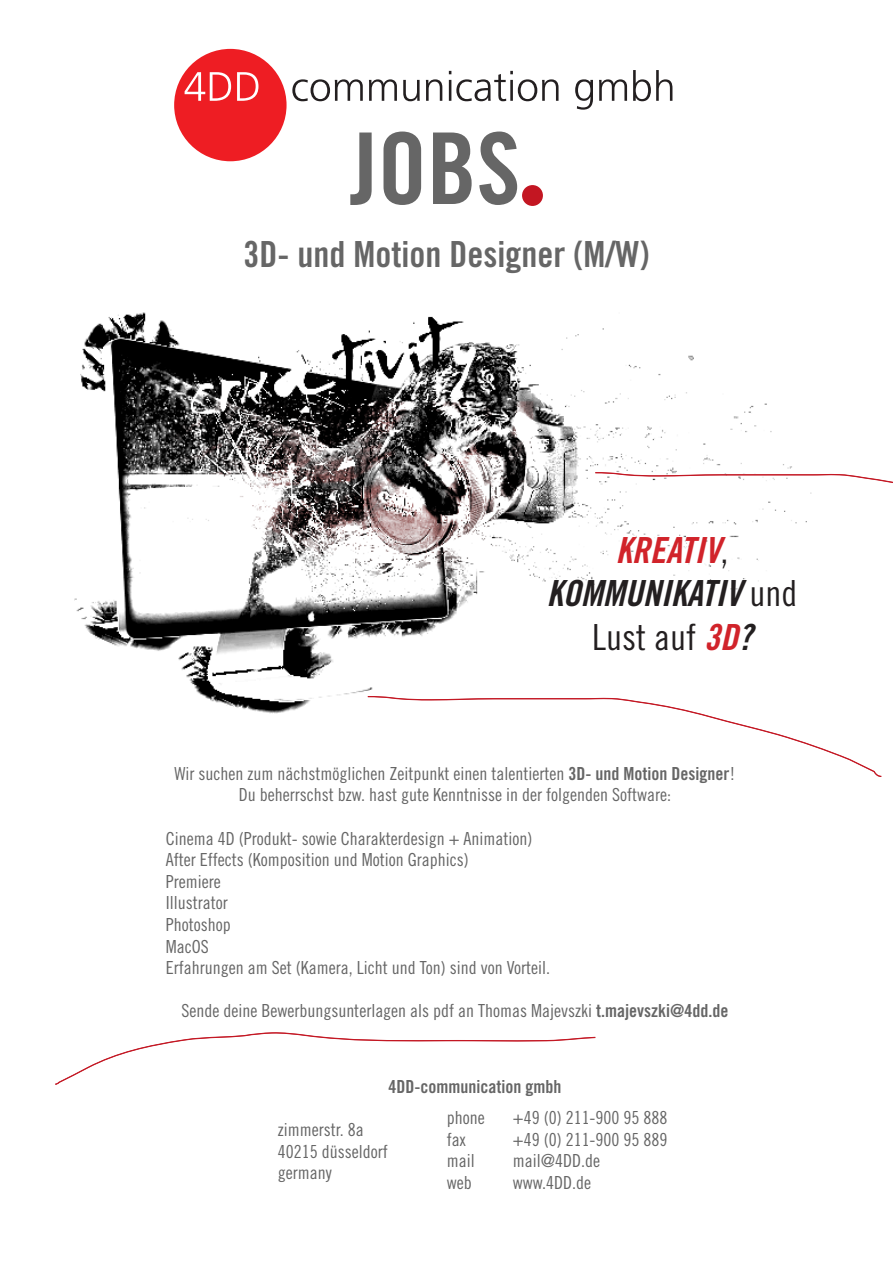
<style>
.page{position:relative;width:893px;height:1263px;background:#fff}
.page>*{position:absolute;margin:0;border:0;box-sizing:border-box;transform-origin:0 0}
.t1{font:99px "Trade Gothic Bold Cond Twenty";color:#666}
.t2{font:36px "Trade Gothic Bold Cond Twenty";color:#666}
.t3{font:36px/43.2px "Trade Gothic Bold Cond Twenty Obl";color:#231f20;text-align:center}
.t4{font:36px "Trade Gothic Cond Eighteen";color:#231f20}
.t5{font:18px/21.6px "Trade Gothic Cond Eighteen";color:#666}
.t6{font:18px "Trade Gothic Bold Cond Twenty";color:#666}
.s1{color:#d1232a}
.s2{font-family:"Trade Gothic Cond Eighteen"}
.s3{font-family:"Trade Gothic Bold Cond Twenty Obl";color:#d1232a}
.s4{font-family:"Trade Gothic Bold Cond Twenty Obl"}
.s5{font-family:"Trade Gothic Bold Cond Twenty"}
</style>
<div class="page">
<img style="left:74px;top:312px;width:718px;height:402px">
<div style="left:522px;top:185px;width:21px;height:21px;background:#c31622;border-radius:50%"></div>
<svg style="left:174px;top:49px;width:189px;height:112px"></svg>
<svg style="left:369px;top:79px;width:28px;height:22px"></svg>
<svg style="left:403px;top:80px;width:17px;height:21px"></svg>
<svg style="left:426px;top:79px;width:16px;height:22px"></svg>
<svg style="left:449px;top:71px;width:109px;height:30px"></svg>
<svg style="left:575px;top:79px;width:18px;height:31px"></svg>
<svg style="left:599px;top:79px;width:28px;height:22px"></svg>
<svg style="left:633px;top:70px;width:39px;height:31px"></svg>
<svg style="left:595px;top:472px;width:298px;height:81px"></svg>
<svg style="left:368px;top:696px;width:513px;height:81px"></svg>
<svg style="left:55px;top:1032px;width:540px;height:52px"></svg>
<h1 class="t1" style="left:350px;top:109px;width:172px">JOBS</h1>
<h2 class="t2" style="left:244px;top:232px;width:407px">3D- und Motion Designer (M/W)</h2>
<h2 class="t3" style="left:547px;top:528px;width:252px"><span class="s1">KREATIV</span><span class="s2">,<br></span>KOMMUNIKATIV <span class="s2">und</span></h2>
<h2 class="t4" style="left:592px;top:615px;width:161px">Lust auf <span class="s3">3D</span><span class="s4">?</span></h2>
<p class="t5" style="left:175px;top:762px;width:562px;text-align:center">Wir suchen zum nächstmöglichen Zeitpunkt einen talentierten <span class="s5">3D- und Motion Designer</span>!<br>Du beherrschst bzw. hast gute Kenntnisse in der folgenden Software:</p>
<p class="t5" style="left:166px;top:827px;width:386px">Cinema 4D (Produkt- sowie Charakterdesign + Animation)<br>After Effects (Komposition und Motion Graphics)<br>Premiere<br>Illustrator<br>Photoshop<br>MacOS<br>Erfahrungen am Set (Kamera, Licht und Ton) sind von Vorteil.</p>
<p class="t5" style="left:181px;top:1000px;width:549px">Sende deine Bewerbungsunterlagen als pdf an Thomas Majevszki <span class="s5">t.majevszki@4dd.de</span></p>
<p class="t6" style="left:389px;top:1076px;width:174px">4DD-communication gmbh</p>
<p class="t5" style="left:278px;top:1119px;width:111px">zimmerstr. 8a<br>40215 düsseldorf germany</p>
<p class="t5" style="left:447px;top:1106px;width:39px">phone</p>
<p class="t5" style="left:513px;top:1106px;width:156px">+49 (0) 211-900 95 888</p>
<p class="t5" style="left:447px;top:1128px;width:20px">fax</p>
<p class="t5" style="left:513px;top:1128px;width:156px">+49 (0) 211-900 95 889</p>
<p class="t5" style="left:447px;top:1150px;width:29px">mail</p>
<p class="t5" style="left:513px;top:1150px;width:89px">mail@4DD.de</p>
<p class="t5" style="left:447px;top:1171px;width:27px">web</p>
<p class="t5" style="left:513px;top:1171px;width:80px">www.4DD.de</p>
</div>
